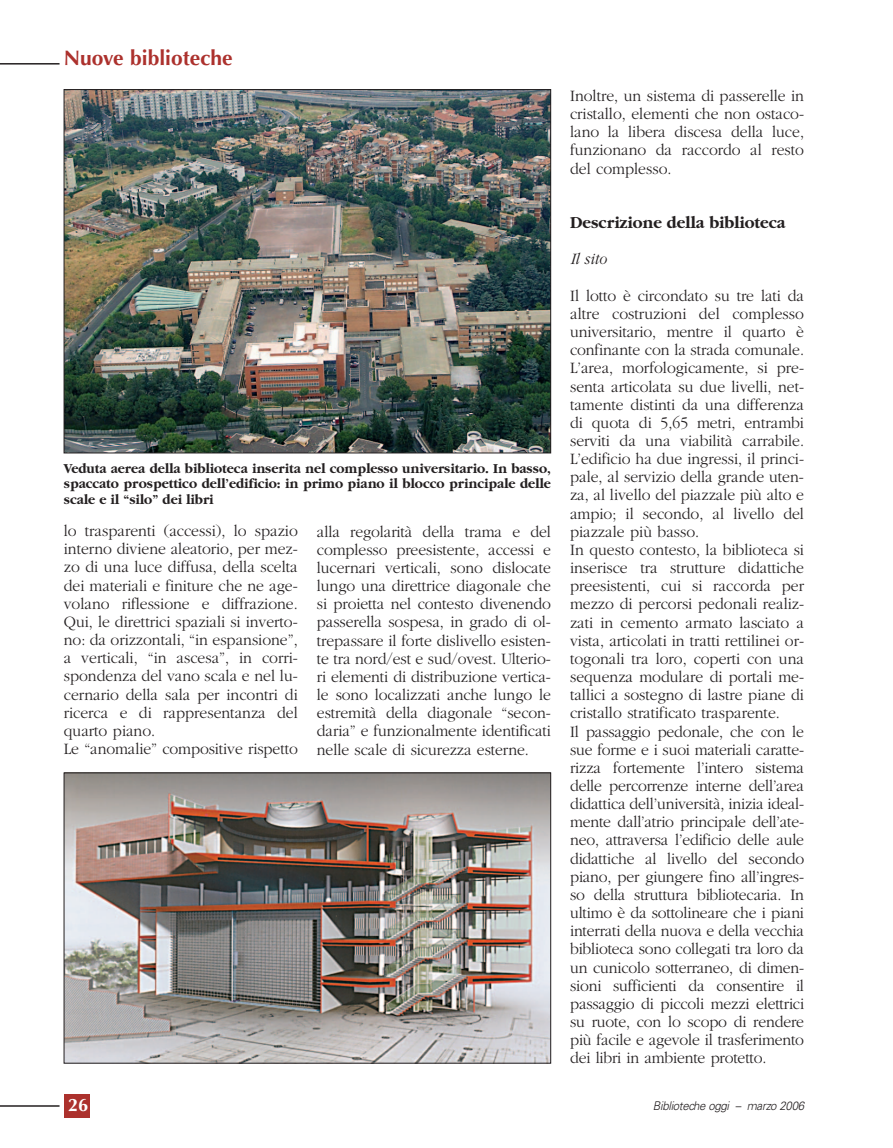
<style>
.page{position:relative;width:893px;height:1148px;background:#fff}
.page>*{position:absolute;margin:0;border:0;box-sizing:border-box;transform-origin:0 0}
.t1{font:700 21px "Optima";color:#ac312d}
.t2{font:700 18px "Optima";color:#fff}
.t3{font:700 17.25px "Garamond";color:#231f20;scale:.95 1}
.t4{font:300 16.5px/18.1px "Garamond";color:#231f20;scale:.95 1}
.t5{font:italic 300 16.5px "Garamond";color:#231f20;scale:.95 1}
.t6{font:700 14.25px/15.8px "Garamond";color:#231f20;text-align:justify;scale:.95 1}
.t7{font:italic 300 12px "Univers";letter-spacing:-.03em;color:#231f20;scale:.95 1}
</style>
<div class="page">
<hr style="left:0;top:1105px;width:60px;height:1px;background:#231f20">
<div style="left:64px;top:1094px;width:26px;height:23px;background:#ac312d"></div>
<hr style="left:0;top:63px;width:60px;height:2px;background:#231f20">
<img style="left:66px;top:91px;width:483px;height:360px">
<img style="left:66px;top:774px;width:483px;height:287px">
<div style="left:64px;top:772px;width:487px;height:291px;border:1px solid #231f20"></div>
<p class="t1" style="left:64px;top:49px;width:170px">Nuove biblioteche</p>
<p class="t6" style="left:64px;top:461px;width:514px">Veduta aerea della biblioteca inserita nel complesso universitario. In basso, spaccato prospettico dell’edificio: in primo piano il blocco principale delle scale e il “silo” dei libri</p>
<p class="t4" style="left:64px;top:523px;width:248px">lo trasparenti (accessi), lo spazio interno diviene aleatorio, per mez&shy;zo di una luce diffusa, della scelta dei materiali e finiture che ne age&shy;volano riflessione e diffrazione.<br>Qui, le direttrici spaziali si inverto&shy;no: da orizzontali, “in espansione”, a verticali, “in ascesa”, in corri&shy;spondenza del vano scala e nel lu&shy;cernario della sala per incontri di ricerca e di rappresentanza del quarto piano.<br>Le “anomalie” compositive rispetto</p>
<p class="t4" style="left:317px;top:523px;width:248px;text-align:justify">alla regolarità della trama e del complesso preesistente, accessi e lucernari verticali, sono dislocate lungo una direttrice diagonale che si proietta nel contesto divenendo passerella sospesa, in grado di ol&shy;trepassare il forte dislivello esisten&shy;te tra nord/est e sud/ovest. Ulterio&shy;ri elementi di distribuzione vertica&shy;le sono localizzati anche lungo le estremità della diagonale “secon&shy;daria” e funzionalmente identificati nelle scale di sicurezza esterne.</p>
<p class="t2" style="left:68px;top:1097px;width:22px">26</p>
<p class="t4" style="left:570px;top:88px;width:248px;text-align:justify">Inoltre, un sistema di passerelle in cristallo, elementi che non ostaco&shy;lano la libera discesa della luce, funzionano da raccordo al resto del complesso.</p>
<p class="t3" style="left:570px;top:216px;width:228px">Descrizione della biblioteca</p>
<p class="t5" style="left:570px;top:253px;width:40px">Il sito</p>
<p class="t4" style="left:570px;top:288px;width:248px">Il lotto è circondato su tre lati da altre costruzioni del complesso universitario, mentre il quarto è confinante con la strada comunale.<br>L’area, morfologicamente, si pre&shy;senta articolata su due livelli, net&shy;tamente distinti da una differenza di quota di 5,65 metri, entrambi serviti da una viabilità carrabile.<br>L’edificio ha due ingressi, il princi&shy;pale, al servizio della grande uten&shy;za, al livello del piazzale più alto e ampio; il secondo, al livello del piazzale più basso.<br>In questo contesto, la biblioteca si inserisce tra strutture didattiche preesistenti, cui si raccorda per mezzo di percorsi pedonali realiz&shy;zati in cemento armato lasciato a vista, articolati in tratti rettilinei or&shy;togonali tra loro, coperti con una sequenza modulare di portali me&shy;tallici a sostegno di lastre piane di cristallo stratificato trasparente.<br>Il passaggio pedonale, che con le sue forme e i suoi materiali caratte&shy;rizza fortemente l’intero sistema delle percorrenze interne dell’area didattica dell’università, inizia ideal&shy;mente dall’atrio principale dell’ate&shy;neo, attraversa l’edificio delle aule didattiche al livello del secondo piano, per giungere fino all’ingres&shy;so della struttura bibliotecaria. In ultimo è da sottolineare che i piani interrati della nuova e della vecchia biblioteca sono collegati tra loro da un cunicolo sotterraneo, di dimen&shy;sioni sufficienti da consentire il passaggio di piccoli mezzi elettrici su ruote, con lo scopo di rendere più facile e agevole il trasferimento dei libri in ambiente protetto.</p>
<p class="t7" style="left:653px;top:1100px;width:161px">Biblioteche oggi – marzo 2006</p>
</div>
